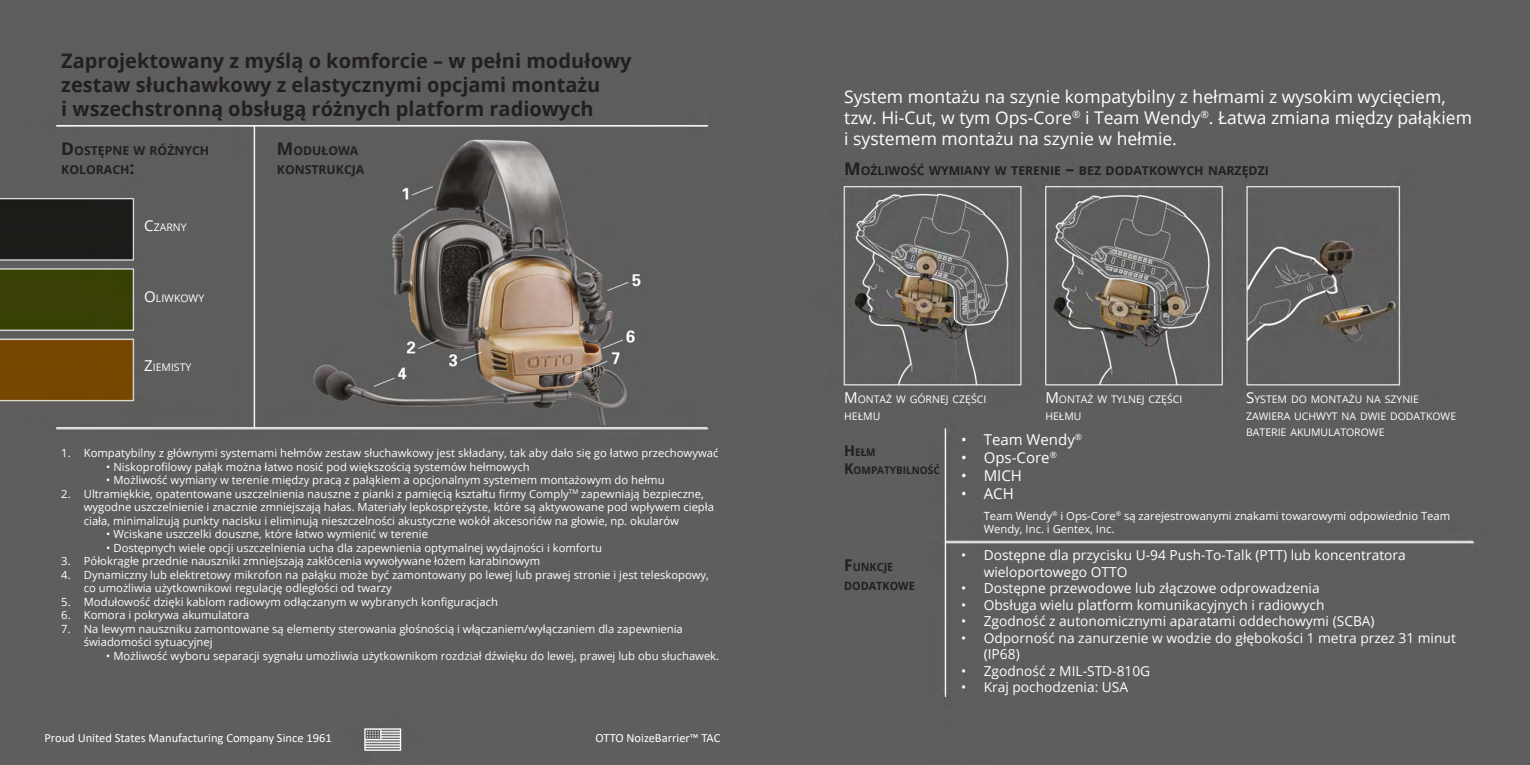
<style>
.page{position:relative;width:1530px;height:765px;background:#fff}
.page>*{position:absolute;margin:0;border:0;box-sizing:border-box;transform-origin:0 0}
.t1{font:700 20px/24px "Open Sans";color:#231f20}
.t2{font:17.5px/21px "Open Sans";color:#fff}
.t3{font:15px "Open Sans";color:#fff}
.t4{font:13.75px/16.5px "Open Sans";color:#fff}
.t5{font:12.5px "Calibri";color:#fff}
.t6{font:700 12.25px/18.8px "Open Sans";color:#231f20}
.t7{font:700 11.38px/19.5px "Open Sans";color:#231f20;scale:.95 1}
.t8{font:11.25px/13.5px "Open Sans";color:#fff}
.t9{font:10.5px/16.2px "Open Sans";color:#fff}
.t10{font:700 10.5px/18px "Open Sans";color:#231f20;scale:.95 1}
.s1{font-size:17.5px}
.s2{font-size:15px}
.s3{font-size:16.25px}
</style>
<div class="page">
<img style="left:0;top:1px;width:1530px;height:764px">
<hr style="left:56px;top:125px;width:651px;height:1px;background:#fff">
<hr style="left:56px;top:427px;width:651px;height:1px;background:#fff">
<hr style="left:254px;top:126px;width:1px;height:301px;background:#fff">
<hr style="left:945px;top:541px;width:528px;height:1px;background:#fff">
<hr style="left:945px;top:428px;width:1px;height:267px;background:#fff">
<p class="t1" style="left:61px;top:48px;width:572px">Zaprojektowany z myślą o komforcie – w pełni modułowy zestaw słuchawkowy z elastycznymi opcjami montażu<br>i wszechstronną obsługą różnych platform radiowych</p>
<p class="t6" style="left:61px;top:141px;width:149px"><span class="s1">D</span>OSTĘPNE W RÓŻNYCH<br>KOLORACH<span class="s1">:</span></p>
<p class="t9" style="left:144px;top:218px;width:44px"><span class="s2">C</span>ZARNY</p>
<p class="t9" style="left:144px;top:290px;width:62px"><span class="s2">O</span> LIWKOWY</p>
<p class="t9" style="left:144px;top:359px;width:49px"><span class="s2">Z</span>IEMISTY</p>
<p class="t6" style="left:277px;top:141px;width:89px"><span class="s1">M</span> ODUŁOWA<br>KONSTRUKCJA</p>
<p class="t8" style="left:61px;top:446px;width:659px">1. Kompatybilny z głównymi systemami hełmów zestaw słuchawkowy jest składany, tak aby dało się go łatwo przechowywać</p>
<p class="t8" style="left:106px;top:459px;width:425px">• Niskoprofilowy pałąk można łatwo nosić pod większością systemów hełmowych</p>
<p class="t8" style="left:106px;top:473px;width:560px">• Możliwość wymiany w terenie między pracą z pałąkiem a opcjonalnym systemem montażowym do hełmu</p>
<p class="t8" style="left:84px;top:486px;width:632px;text-indent:-22px">2. Ultramiękkie, opatentowane uszczelnienia nauszne z pianki z pamięcią kształtu firmy Comply<sup>TM</sup> zapewniają bezpieczne, wygodne uszczelnienie i znacznie zmniejszają hałas. Materiały lepkosprężyste, które są aktywowane pod wpływem ciepła ciała, minimalizują punkty nacisku i eliminują nieszczelności akustyczne wokół akcesoriów na głowie, np. okularów</p>
<p class="t8" style="left:106px;top:527px;width:323px">• Wciskane uszczelki douszne, które łatwo wymienić w terenie</p>
<p class="t8" style="left:106px;top:540px;width:497px">• Dostępnych wiele opcji uszczelnienia ucha dla zapewnienia optymalnej wydajności i komfortu</p>
<p class="t8" style="left:61px;top:554px;width:481px">3. Półokrągłe przednie nauszniki zmniejszają zakłócenia wywoływane łożem karabinowym</p>
<p class="t8" style="left:84px;top:567px;width:627px;text-indent:-22px">4. Dynamiczny lub elektretowy mikrofon na pałąku może być zamontowany po lewej lub prawej stronie i jest teleskopowy, co umożliwia użytkownikowi regulację odległości od twarzy</p>
<p class="t8" style="left:61px;top:594px;width:438px">5. Modułowość dzięki kablom radiowym odłączanym w wybranych konfiguracjach</p>
<p class="t8" style="left:61px;top:608px;width:189px">6. Komora i pokrywa akumulatora</p>
<p class="t8" style="left:84px;top:621px;width:601px;text-indent:-22px">7. Na lewym nauszniku zamontowane są elementy sterowania głośnością i włączaniem/wyłączaniem dla zapewnienia świadomości sytuacyjnej</p>
<p class="t8" style="left:106px;top:648px;width:614px">• Możliwość wyboru separacji sygnału umożliwia użytkownikom rozdział dźwięku do lewej, prawej lub obu słuchawek.</p>
<p class="t5" style="left:45px;top:729px;width:289px">Proud United States Manufacturing Company Since 1961</p>
<p class="t5" style="left:596px;top:729px;width:126px">OTTO NoizeBarrier™ TAC</p>
<p class="t2" style="left:844px;top:86px;width:629px">System montażu na szynie kompatybilny z hełmami z wysokim wycięciem, tzw. Hi-Cut, w tym Ops-Core<sup>®</sup> i Team Wendy<sup>®</sup>. Łatwa zmiana między pałąkiem i systemem montażu na szynie w hełmie.</p>
<p class="t6" style="left:844px;top:161px;width:426px"><span class="s1">M</span> OŻLIWOŚĆ WYMIANY W TERENIE <span class="s1">–</span> BEZ DODATKOWYCH NARZĘDZI</p>
<p class="t9" style="left:844px;top:391px;width:144px"><span class="s2">M</span>ONTAŻ W GÓRNEJ CZĘŚCI<br>HEŁM U</p>
<p class="t9" style="left:1045px;top:391px;width:138px"><span class="s2">M</span>ONTAŻ W TYLNEJ CZĘŚCI<br>HEŁM U</p>
<p class="t9" style="left:1246px;top:391px;width:212px"><span class="s2">S</span>YSTEM DO MO NTAŻU NA SZYNIE<br>ZAWIERA UCHWYT NA DWIE DODATKOWE<br>BATERIE AKUM ULATOROWE</p>
<p class="t3" style="left:961px;top:429px;width:122px">• Team Wendy<sup>®</sup></p>
<p class="t3" style="left:961px;top:447px;width:97px">• Ops-Core<sup>®</sup></p>
<p class="t3" style="left:961px;top:465px;width:62px">• MICH</p>
<p class="t3" style="left:961px;top:483px;width:54px">• ACH</p>
<p class="t8" style="left:984px;top:509px;width:468px">Team Wendy<sup>®</sup> i Ops-Core<sup>®</sup> są zarejestrowanymi znakami towarowymi odpowiednio Team<br>Wendy, Inc. i Gentex, Inc.</p>
<p class="t10" style="left:844px;top:443px;width:102px"><span class="s2">H</span> EŁM<br><span class="s2">K</span>OMPATYBILNOŚĆ</p>
<p class="t7" style="left:844px;top:557px;width:76px"><span class="s3">F</span>UNKCJE<br>DODATKOWE</p>
<p class="t4" style="left:984px;top:546px;width:424px;text-indent:-22px">• Dostępne dla przycisku U-94 Push-To-Talk (PTT) lub koncentratora wieloportowego OTTO</p>
<p class="t4" style="left:961px;top:579px;width:360px">• Dostępne przewodowe lub złączowe odprowadzenia</p>
<p class="t4" style="left:961px;top:596px;width:365px">• Obsługa wielu platform komunikacyjnych i radiowych</p>
<p class="t4" style="left:961px;top:612px;width:415px">• Zgodność z autonomicznymi aparatami oddechowymi (SCBA)</p>
<p class="t4" style="left:984px;top:629px;width:474px;text-indent:-22px">• Odporność na zanurzenie w wodzie do głębokości 1 metra przez 31 minut (IP68)</p>
<p class="t4" style="left:961px;top:662px;width:191px">• Zgodność z MIL-STD-810G</p>
<p class="t4" style="left:961px;top:678px;width:168px">• Kraj pochodzenia: USA</p>
</div>
